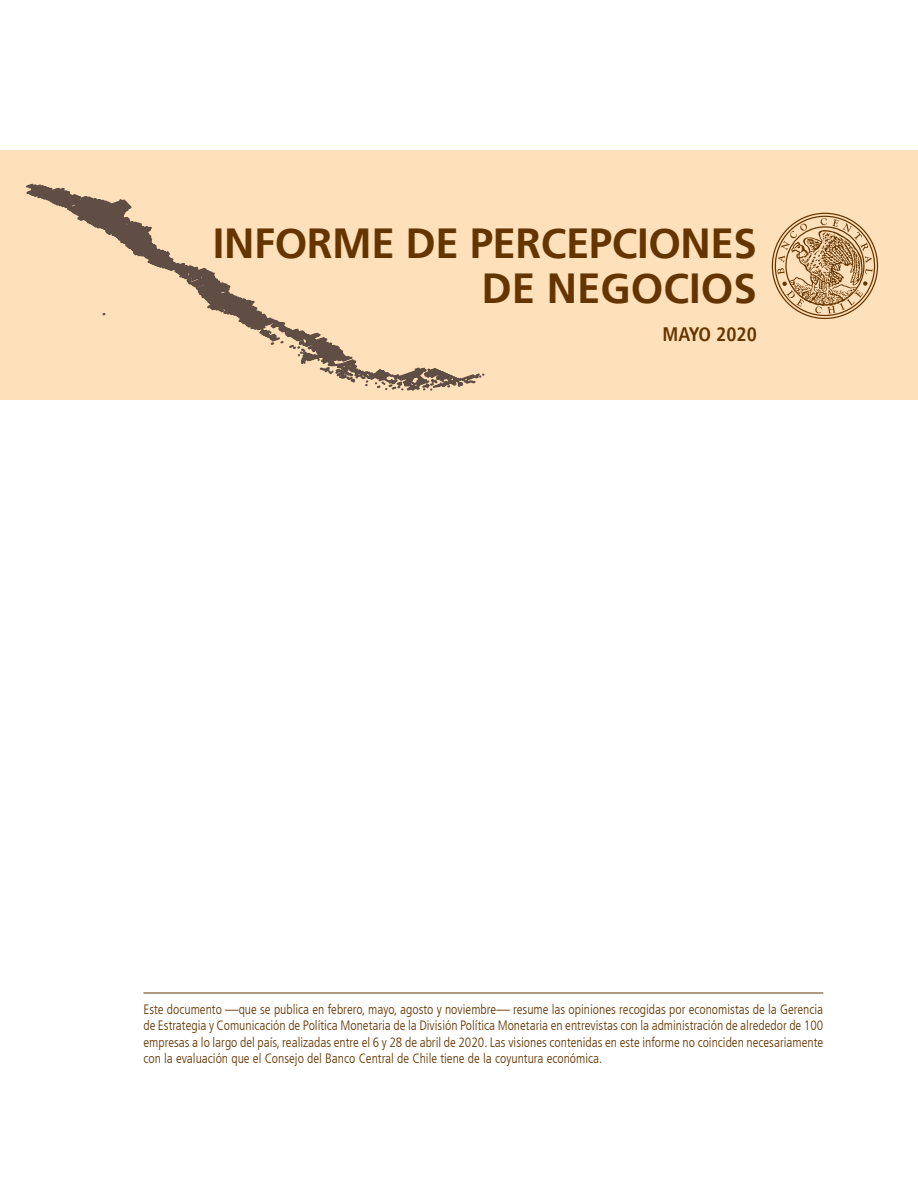
<style>
.page{position:relative;width:918px;height:1188px;background:#fff}
.page>*{position:absolute;margin:0;border:0;box-sizing:border-box;transform-origin:0 0}
.seccion{font:700 42px/45px "Frutiger LT";letter-spacing:-.01em;color:#653500;text-align:right}
._005_Título_línea_1{font:700 condensed 19.5px "Frutiger LT";color:#653500}
._003__Autor_con_núme{font:300 condensed 13.5px/16.5px "Frutiger LT";color:#653500;text-align:justify}
</style>
<div class="page">
<div style="left:0;top:151px;width:918px;height:249px;background:#fee0ba"></div>
<svg style="left:26px;top:183px;width:459px;height:208px"></svg>
<svg style="left:772px;top:213px;width:106px;height:106px"></svg>
<hr style="left:143px;top:993px;width:680px;height:1px;background:#653500">
<p class="seccion" style="left:213px;top:221px;width:545px">INFORME DE PERCEPCIONES<br>DE NEGOCIOS</p>
<p class="_005_Título_línea_1" style="left:662px;top:323px;width:96px">MAYO 2020</p>
<p class="_003__Autor_con_núme" style="left:143px;top:1001px;width:681px">Este documento —que se publica en febrero, mayo, agosto y noviembre— resume las opiniones recogidas por economistas de la Gerencia de Estrategia y Comunicación de Política Monetaria de la División Política Monetaria en entrevistas con la administración de alrededor de 100 empresas a lo largo del país, realizadas entre el 6 y 28 de abril de 2020. Las visiones contenidas en este informe no coinciden necesariamente con la evaluación que el Consejo del Banco Central de Chile tiene de la coyuntura económica.</p>
</div>
